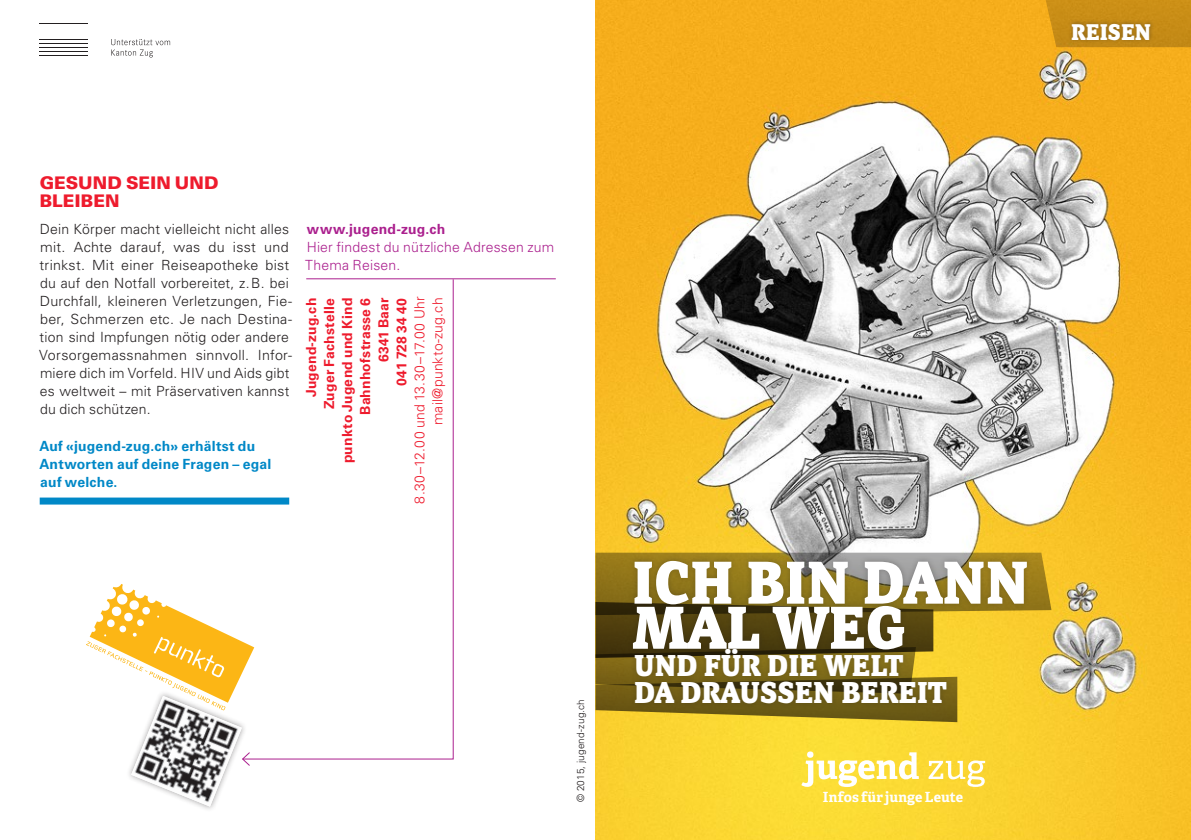
<style>
.page{position:relative;width:1191px;height:840px;background:#fff}
.page>*{position:absolute;margin:0;border:0;box-sizing:border-box;transform-origin:0 0}
.t1{font:800 63.8px/45px "Directa Serif";color:#fff}
.t2{font:800 31.8px/27px "Directa Serif";color:#fff}
.t3{font:800 24px "Directa Serif";color:#fff}
.t4{font:900 17.4px/18px "Univers LT Std";letter-spacing:.005em;color:#ee1b2d}
.t5{font:300 14px/18px "Univers LT Std";letter-spacing:.015em;color:#231f20}
.t6{font:700 14px/18px "Univers LT Std";letter-spacing:.015em;color:#0088c7}
.t7{font:300 14px/18px "Univers LT Std";letter-spacing:.015em;color:#ab208e}
.t8{font:700 14px "Adelle PE";letter-spacing:.01em;color:#fff}
.t9{font:700 14px "Univers LT Std";letter-spacing:.015em;color:#ab208e}
.t10{font:700 13.8px/18px "Univers LT Std";letter-spacing:.015em;color:#ee1b2d;text-align:right}
.t11{font:300 13.8px/18px "Univers LT Std";letter-spacing:.015em;color:#ee1b2d;text-align:right}
.t12{font:300 10px "Univers LT Std";letter-spacing:.02em;color:#231f20}
</style>
<div class="page">
<hr style="left:40px;top:23px;width:48px;height:1px;background:#231f20">
<hr style="left:40px;top:39px;width:48px;height:1px;background:#231f20">
<hr style="left:40px;top:43px;width:48px;height:1px;background:#231f20">
<hr style="left:40px;top:47px;width:48px;height:1px;background:#231f20">
<hr style="left:40px;top:51px;width:48px;height:1px;background:#231f20">
<hr style="left:40px;top:55px;width:48px;height:1px;background:#231f20">
<svg style="left:111px;top:39px;width:59px;height:18px"></svg>
<svg style="left:242px;top:279px;width:212px;height:480px"></svg>
<img style="left:595px;top:0;width:596px;height:839px">
<svg style="left:595px;top:552px;width:456px;height:169px;background:#a38825"></svg>
<svg style="left:1039px;top:0;width:152px;height:47px;background:#cd9016"></svg>
<div style="left:627px;top:555px;width:406px;height:154px;background:#231f20;opacity:.28"></div>
<div style="left:40px;top:497px;width:249px;height:7px;background:#0088c7"></div>
<div style="left:1067px;top:19px;width:88px;height:25px;background:#231f20;opacity:.4"></div>
<div style="left:126px;top:690px;width:121px;height:121px;background:#231f20;opacity:.4"></div>
<hr style="left:306px;top:278px;width:250px;height:1px;background:#ab208e">
<svg style="left:86px;top:583px;width:168px;height:223px"></svg>
<svg style="left:801px;top:751px;width:117px;height:35px"></svg>
<svg style="left:928px;top:760px;width:57px;height:26px"></svg>
<h3 class="t3" style="left:1071px;top:17px;width:81px">REISEN</h3>
<p class="t4" style="left:40px;top:174px;width:180px">GESUND SEIN UND<br>BLEIBEN</p>
<p class="t5" style="left:39px;top:220px;width:254px">Dein Körper macht vielleicht nicht alles mit. Achte darauf, was du isst und trinkst. Mit einer Reiseapotheke bist du auf den Notfall vorbereitet, z.B. bei Durchfall, kleineren Verletzungen, Fie&shy;ber, Schmerzen etc. Je nach Destina&shy;tion sind Impfungen nötig oder andere Vorsorgemassnahmen sinnvoll. Infor&shy;miere dich im Vorfeld. HIV und Aids gibt es weltweit – mit Präservativen kannst du dich schützen.</p>
<p class="t6" style="left:39px;top:436px;width:233px">Auf «jugend-zug.ch» erhältst du<br>Antworten auf deine Fragen – egal auf welche.</p>
<p class="t9" style="left:307px;top:221px;width:140px">www.jugend-zug.ch</p>
<p class="t7" style="left:305px;top:238px;width:250px">Hier findest du nützliche Adressen zum<br>Thema Reisen.</p>
<p class="t10" style="left:302px;top:463px;width:167px;rotate:-90deg">Jugend-zug.ch<br>Zuger Fachstelle<br>punkto Jugend und Kind<br>Bahnhofstrasse 6<br>6341 Baar<br>041 728 34 40</p>
<p class="t11" style="left:410px;top:503px;width:208px;rotate:-90deg">8.30–12.00 und 13.30–17.00 Uhr mail@punkto-zug.ch</p>
<p class="t12" style="left:574px;top:801px;width:104px;rotate:-90deg">© 2015, jugend-zug.ch</p>
<h1 class="t1" style="left:632px;top:561px;width:398px">ICH BIN DANN<br>MAL WEG</h1>
<h2 class="t2" style="left:634px;top:652px;width:314px">UND FÜR DIE WELT<br>DA DRAUSSEN BEREIT</h2>
<p class="t8" style="left:823px;top:786px;width:141px">Infos für junge Leute</p>
</div>
